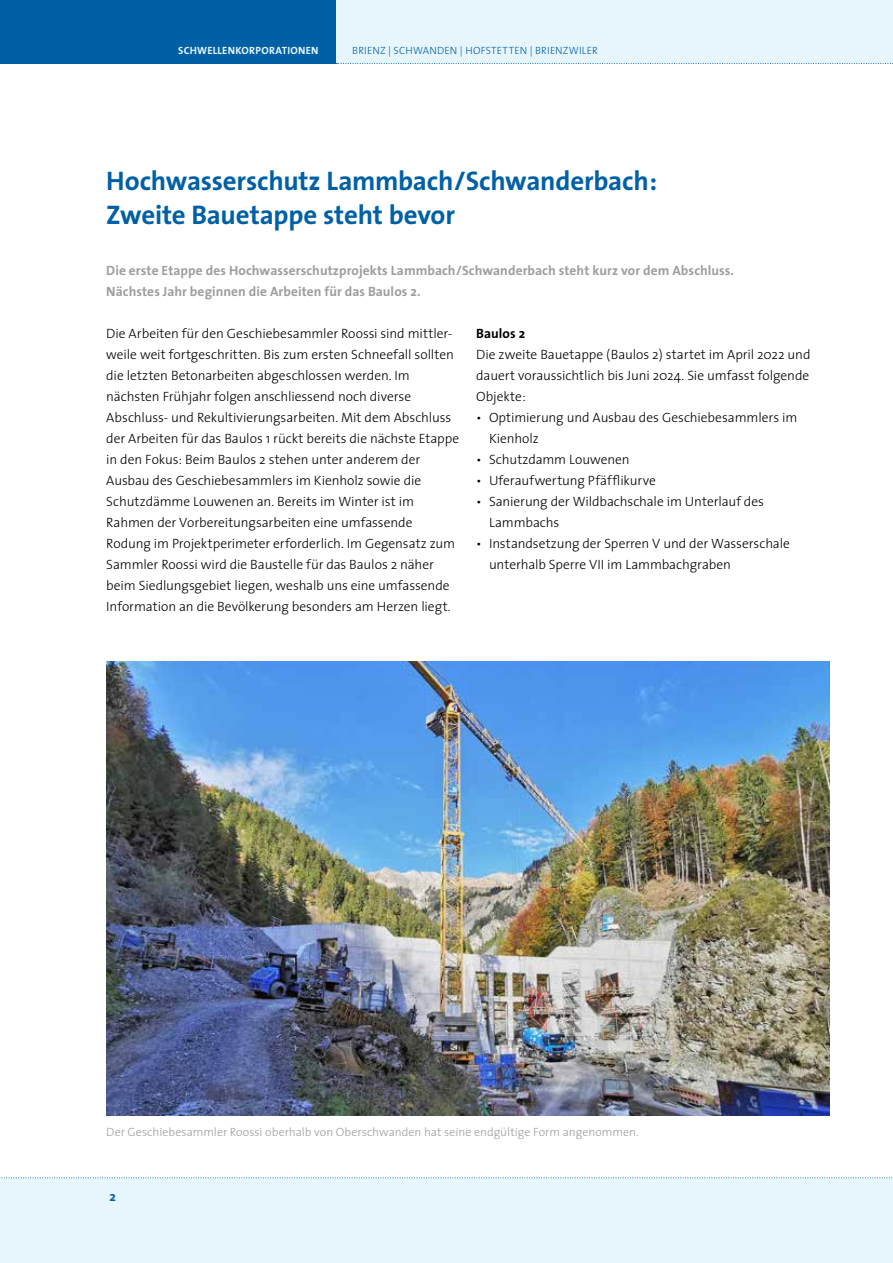
<style>
.page{position:relative;width:893px;height:1263px;background:#fff}
.page>*{position:absolute;margin:0;border:0;box-sizing:border-box;transform-origin:0 0}
.t1{font:700 27px/34.5px "The Sans";letter-spacing:-.01em;color:#0060a6}
.t2{font:300 13.5px/21px "The Sans";letter-spacing:-.005em;color:#000}
.t3{font:700 13.5px/21px "The Sans";letter-spacing:.005em;color:#9d9e9e}
.t4{font:700 13.5px "The Sans";letter-spacing:.005em;color:#000}
.t5{font:700 13.5px "The Sans";color:#0060a6}
.t6{font:300 12px "The Sans";color:#9d9e9e}
.t7{font:300 10.5px "The Sans";letter-spacing:.015em;color:#0060a6}
.t8{font:700 10.5px "The Sans";letter-spacing:.025em;color:#e7f6fd}
</style>
<div class="page">
<div style="left:242px;top:0;width:651px;height:64px;background:#e7f6fd"></div>
<div style="left:0;top:0;width:336px;height:64px;background:#0060a6"></div>
<svg style="left:336px;top:63px;width:557px;height:1px"></svg>
<div style="left:0;top:1178px;width:893px;height:85px;background:#e7f6fd"></div>
<svg style="left:1px;top:1177px;width:892px;height:1px"></svg>
<img style="left:106px;top:662px;width:723px;height:453px">
<p class="t8" style="left:178px;top:41px;width:142px">SCHWELLENKORPORATIONEN</p>
<p class="t7" style="left:352px;top:42px;width:247px">BRIENZ | SCHWANDEN | HOFSTETTEN | BRIENZWILER</p>
<h1 class="t1" style="left:106px;top:163px;width:552px">Hochwasserschutz Lammbach/Schwanderbach:<br>Zweite Bauetappe steht bevor</h1>
<p class="t3" style="left:106px;top:260px;width:629px">Die erste Etappe des Hochwasserschutzprojekts Lammbach/Schwanderbach steht kurz vor dem Abschluss.<br>Nächstes Jahr beginnen die Arbeiten für das Baulos 2.</p>
<p class="t2" style="left:106px;top:323px;width:354px">Die Arbeiten für den Geschiebesammler Roossi sind mittler&shy;weile weit fortgeschritten. Bis zum ersten Schneefall sollten die letzten Betonarbeiten abgeschlossen werden. Im nächsten Frühjahr folgen anschliessend noch diverse Abschluss- und Rekultivierungsarbeiten. Mit dem Abschluss der Arbeiten für das Baulos 1 rückt bereits die nächste Etappe in den Fokus: Beim Baulos 2 stehen unter anderem der Ausbau des Geschiebesammlers im Kienholz sowie die Schutzdämme Louwenen an. Bereits im Winter ist im Rahmen der Vorbereitungsarbeiten eine umfassende Rodung im Projektperimeter erforderlich. Im Gegensatz zum Sammler Roossi wird die Baustelle für das Baulos 2 näher beim Siedlungsgebiet liegen, weshalb uns eine umfassende Information an die Bevölkerung besonders am Herzen liegt.</p>
<p class="t4" style="left:476px;top:322px;width:50px">Baulos 2</p>
<p class="t2" style="left:476px;top:344px;width:336px;text-align:justify">Die zweite Bauetappe (Baulos 2) startet im April 2022 und dauert voraussichtlich bis Juni 2024. Sie umfasst folgende Objekte:</p>
<p class="t2" style="left:489px;top:407px;width:310px;text-indent:-13px">• Optimierung und Ausbau des Geschiebesammlers im<br>Kienholz</p>
<p class="t2" style="left:476px;top:449px;width:155px">• Schutzdamm Louwenen</p>
<p class="t2" style="left:476px;top:470px;width:181px">• Uferaufwertung Pfäfflikurve</p>
<p class="t2" style="left:489px;top:491px;width:277px;text-indent:-13px">• Sanierung der Wildbachschale im Unterlauf des<br>Lammbachs</p>
<p class="t2" style="left:489px;top:533px;width:302px;text-indent:-13px">• Instandsetzung der Sperren V und der Wasserschale unterhalb Sperre VII im Lammbachgraben</p>
<p class="t6" style="left:106px;top:1122px;width:534px">Der Geschiebesammler Roossi oberhalb von Oberschwanden hat seine endgültige Form angenommen.</p>
<p class="t5" style="left:109px;top:1185px;width:8px">2</p>
</div>
